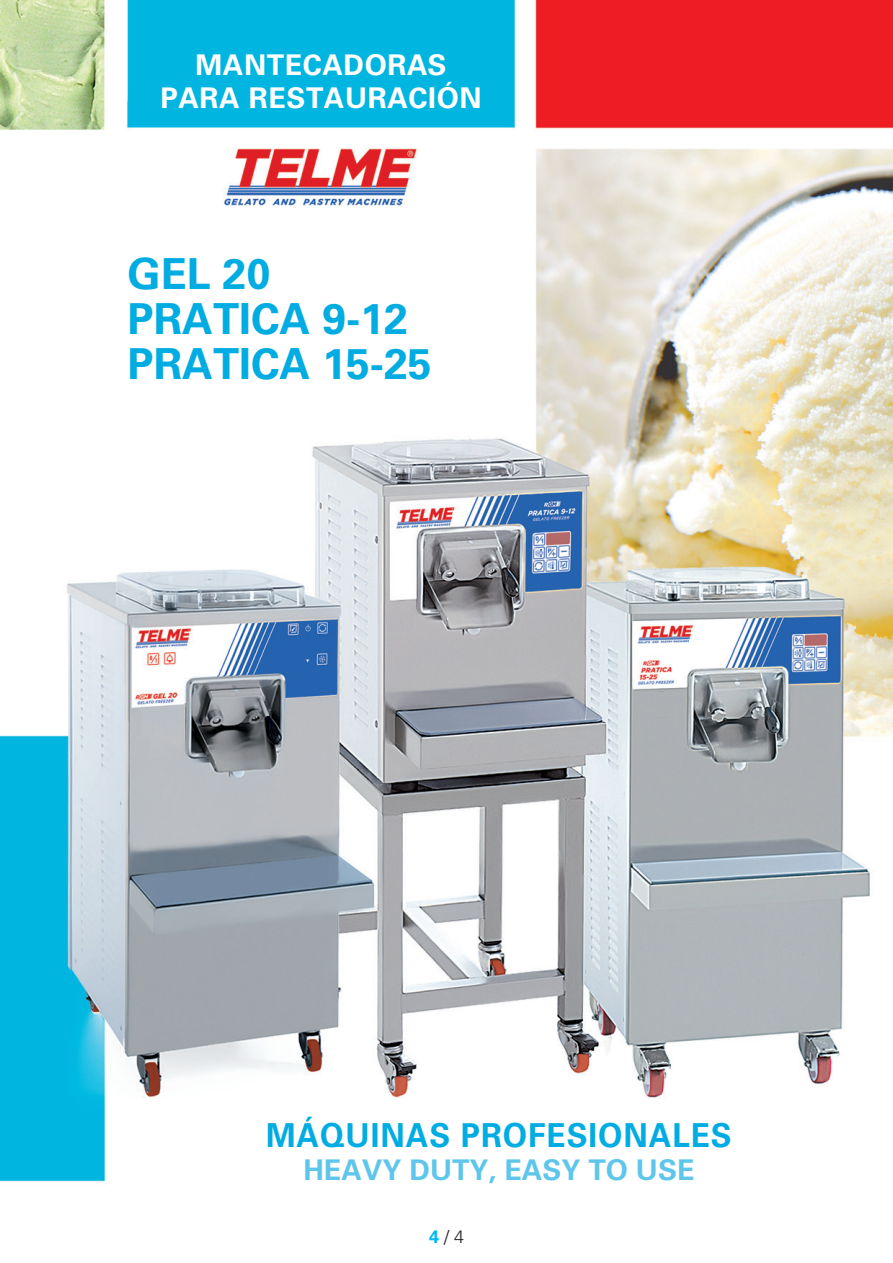
<style>
.page{position:relative;width:893px;height:1263px;background:#fff}
.page>*{position:absolute;margin:0;border:0;box-sizing:border-box;transform-origin:0 0}
.t1{font:700 42.75px "Univers";color:#00ace1}
.t2{font:700 33px "Univers";letter-spacing:.03em;color:#00ace1;scale:.95 1}
.t3{font:700 28.5px "Univers";letter-spacing:.02em;color:#fff}
.t4{font:700 28.5px "Univers";color:#5ec6eb}
.t5{font:300 18px "Univers";color:#231f20}
.s1{font-weight:700;color:#00baf1}
</style>
<div class="page">
<img style="left:0;top:0;width:893px;height:1182px">
<p class="t3" style="left:195px;top:49px;width:253px">MANTECADORAS</p>
<p class="t3" style="left:160px;top:82px;width:323px">PARA RESTAURACIÓN</p>
<p class="t1" style="left:128px;top:249px;width:144px">GEL 20</p>
<p class="t1" style="left:128px;top:294px;width:282px">PRATICA 9-12</p>
<p class="t1" style="left:128px;top:339px;width:306px">PRATICA 15-25</p>
<p class="t2" style="left:266px;top:1115px;width:492px">MÁQUINAS PROFESIONALES</p>
<p class="t4" style="left:303px;top:1153px;width:393px">HEAVY DUTY, EASY TO USE</p>
<p class="t5" style="left:429px;top:1226px;width:37px"><span class="s1">4</span> / 4</p>
</div>
